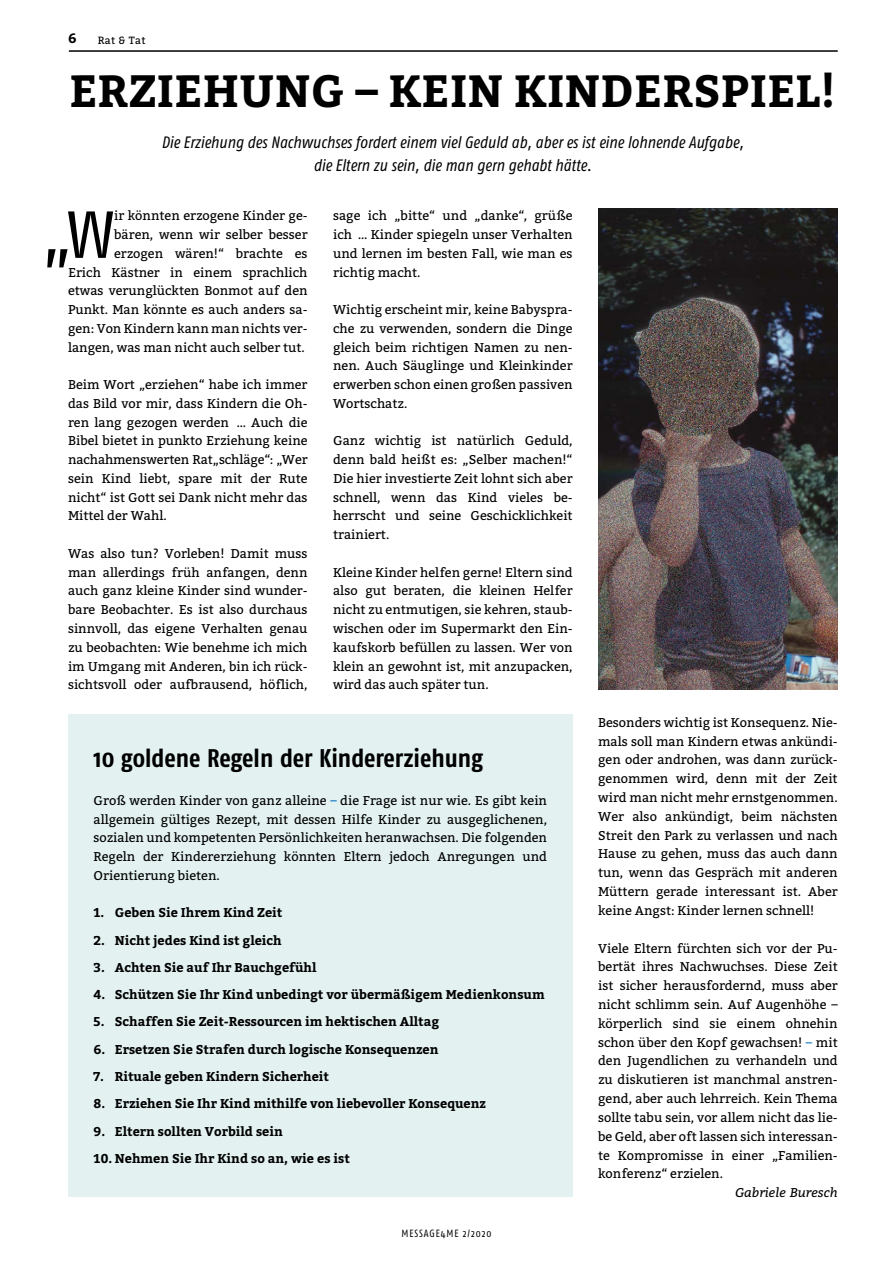
<style>
.page{position:relative;width:893px;height:1263px;background:#fff}
.page>*{position:absolute;margin:0;border:0;box-sizing:border-box;transform-origin:0 0}
.t1{font:66.3px "Fago Co Caps";color:#000}
.t2{font:700 45px "Bitter";letter-spacing:.01em;color:#000}
.t3{font:700 25.5px "Fago Co";color:#000}
.t4{font:italic 16.5px/22.5px "Fago Co";color:#000;text-align:center}
.t5{font:700 13.5px "Bitter";color:#000}
.t6{font:12.75px/18.8px "Bitter";color:#000;text-align:justify}
.t7{font:700 12.75px "Bitter";color:#000}
.t8{font:italic 12.75px "Bitter";color:#000}
.t9{font:10.5px "Fago Co";letter-spacing:.09em;color:#000}
.t10{font:10.5px "Bitter";letter-spacing:.035em;color:#000}
.s1{color:#0070c0}
</style>
<div class="page">
<hr style="left:69px;top:51px;width:769px;height:1px;background:#000">
<img style="left:598px;top:208px;width:240px;height:481px">
<div style="left:68px;top:715px;width:505px;height:482px;background:#e3f2f1"></div>
<p class="t5" style="left:68px;top:28px;width:10px">6</p>
<p class="t10" style="left:98px;top:34px;width:49px">Rat &amp; Tat</p>
<h2 class="t2" style="left:69px;top:57px;width:768px">ERZIEHUNG – KEIN KINDERSPIEL!</h2>
<p class="t4" style="left:161px;top:131px;width:584px">Die Erziehung des Nachwuchses fordert einem viel Geduld ab, aber es ist eine lohnende Aufgabe, die Eltern zu sein, die man gern gehabt hätte.</p>
<h1 class="t1" style="left:43px;top:197px;width:73px">„W</h1>
<p class="t6" style="left:333px;top:207px;width:241px">sage ich „bitte“ und „danke“, grüße ich … Kinder spiegeln unser Verhalten und lernen im besten Fall, wie man es richtig macht.</p>
<p class="t6" style="left:333px;top:300px;width:241px">Wichtig erscheint mir, keine Babyspra&shy;che zu verwenden, sondern die Dinge gleich beim richtigen Namen zu nen&shy;nen. Auch Säuglinge und Kleinkinder erwerben schon einen großen passiven Wortschatz.</p>
<p class="t6" style="left:333px;top:432px;width:241px">Ganz wichtig ist natürlich Geduld, denn bald heißt es: „Selber machen!“ Die hier investierte Zeit lohnt sich aber schnell, wenn das Kind vieles be&shy;herrscht und seine Geschicklichkeit trainiert.</p>
<p class="t6" style="left:333px;top:563px;width:241px">Kleine Kinder helfen gerne! Eltern sind also gut beraten, die kleinen Helfer nicht zu entmutigen, sie kehren, staub&shy;wischen oder im Supermarkt den Ein&shy;kaufskorb befüllen zu lassen. Wer von klein an gewohnt ist, mit anzupacken, wird das auch später tun.</p>
<p class="t6" style="left:68px;top:207px;width:241px;text-align:right">ir könnten erzogene Kinder ge-<br>bären, wenn wir selber besser erzogen wären!“ brachte es<br>Erich Kästner in einem sprachlich etwas verunglückten Bonmot auf den Punkt. Man könnte es auch anders sa&shy;gen: Von Kindern kann man nichts ver&shy;langen, was man nicht auch selber tut.</p>
<p class="t6" style="left:68px;top:375px;width:241px">Beim Wort „erziehen“ habe ich immer das Bild vor mir, dass Kindern die Oh&shy;ren lang gezogen werden … Auch die Bibel bietet in punkto Erziehung keine nachahmenswerten Rat„schläge“: „Wer sein Kind liebt, spare mit der Rute nicht“ ist Gott sei Dank nicht mehr das Mittel der Wahl.</p>
<p class="t6" style="left:68px;top:544px;width:241px">Was also tun? Vorleben! Damit muss man allerdings früh anfangen, denn auch ganz kleine Kinder sind wunder&shy;bare Beobachter. Es ist also durchaus sinnvoll, das eigene Verhalten genau zu beobachten: Wie benehme ich mich im Umgang mit Anderen, bin ich rück&shy;sichtsvoll oder aufbrausend, höflich,</p>
<h3 class="t3" style="left:94px;top:743px;width:391px">10 goldene Regeln der Kindererziehung</h3>
<p class="t6" style="left:94px;top:791px;width:455px">Groß werden Kinder von ganz alleine <span class="s1">–</span> die Frage ist nur wie. Es gibt kein allgemein gültiges Rezept, mit dessen Hilfe Kinder zu ausgeglichenen, sozialen und kompetenten Persönlichkeiten heranwachsen. Die folgenden Regeln der Kindererziehung könnten Eltern jedoch Anregungen und Orientierung bieten.</p>
<p class="t7" style="left:94px;top:903px;width:190px">1. Geben Sie Ihrem Kind Zeit</p>
<p class="t7" style="left:94px;top:930px;width:190px">2. Nicht jedes Kind ist gleich</p>
<p class="t7" style="left:94px;top:958px;width:225px">3. Achten Sie auf Ihr Bauchgefühl</p>
<p class="t7" style="left:94px;top:985px;width:453px">4. Schützen Sie Ihr Kind unbedingt vor übermäßigem Medienkonsum</p>
<p class="t7" style="left:94px;top:1012px;width:347px">5. Schaffen Sie Zeit-Ressourcen im hektischen Alltag</p>
<p class="t7" style="left:94px;top:1039px;width:346px">6. Ersetzen Sie Strafen durch logische Konsequenzen</p>
<p class="t7" style="left:94px;top:1067px;width:237px">7. Rituale geben Kindern Sicherheit</p>
<p class="t7" style="left:94px;top:1094px;width:394px">8. Erziehen Sie Ihr Kind mithilfe von liebevoller Konsequenz</p>
<p class="t7" style="left:94px;top:1121px;width:191px">9. Eltern sollten Vorbild sein</p>
<p class="t7" style="left:94px;top:1148px;width:258px">10. Nehmen Sie Ihr Kind so an, wie es ist</p>
<p class="t9" style="left:401px;top:1227px;width:92px">MESSAGE4ME 2/2020</p>
<p class="t6" style="left:598px;top:713px;width:241px">Besonders wichtig ist Konsequenz. Nie&shy;mals soll man Kindern etwas ankündi&shy;gen oder androhen, was dann zurück&shy;genommen wird, denn mit der Zeit wird man nicht mehr ernstgenommen.<br>Wer also ankündigt, beim nächsten Streit den Park zu verlassen und nach Hause zu gehen, muss das auch dann tun, wenn das Gespräch mit anderen Müttern gerade interessant ist. Aber keine Angst: Kinder lernen schnell!</p>
<p class="t6" style="left:598px;top:939px;width:241px">Viele Eltern fürchten sich vor der Pu&shy;bertät ihres Nachwuchses. Diese Zeit ist sicher herausfordernd, muss aber nicht schlimm sein. Auf Augenhöhe – körperlich sind sie einem ohnehin schon über den Kopf gewachsen! <span class="s1">–</span> mit den Jugendlichen zu verhandeln und zu diskutieren ist manchmal anstren&shy;gend, aber auch lehrreich. Kein Thema sollte tabu sein, vor allem nicht das lie&shy;be Geld, aber oft lassen sich interessan&shy;te Kompromisse in einer „Familien&shy;konferenz“ erzielen.</p>
<p class="t8" style="left:735px;top:1183px;width:104px">Gabriele Buresch</p>
</div>
